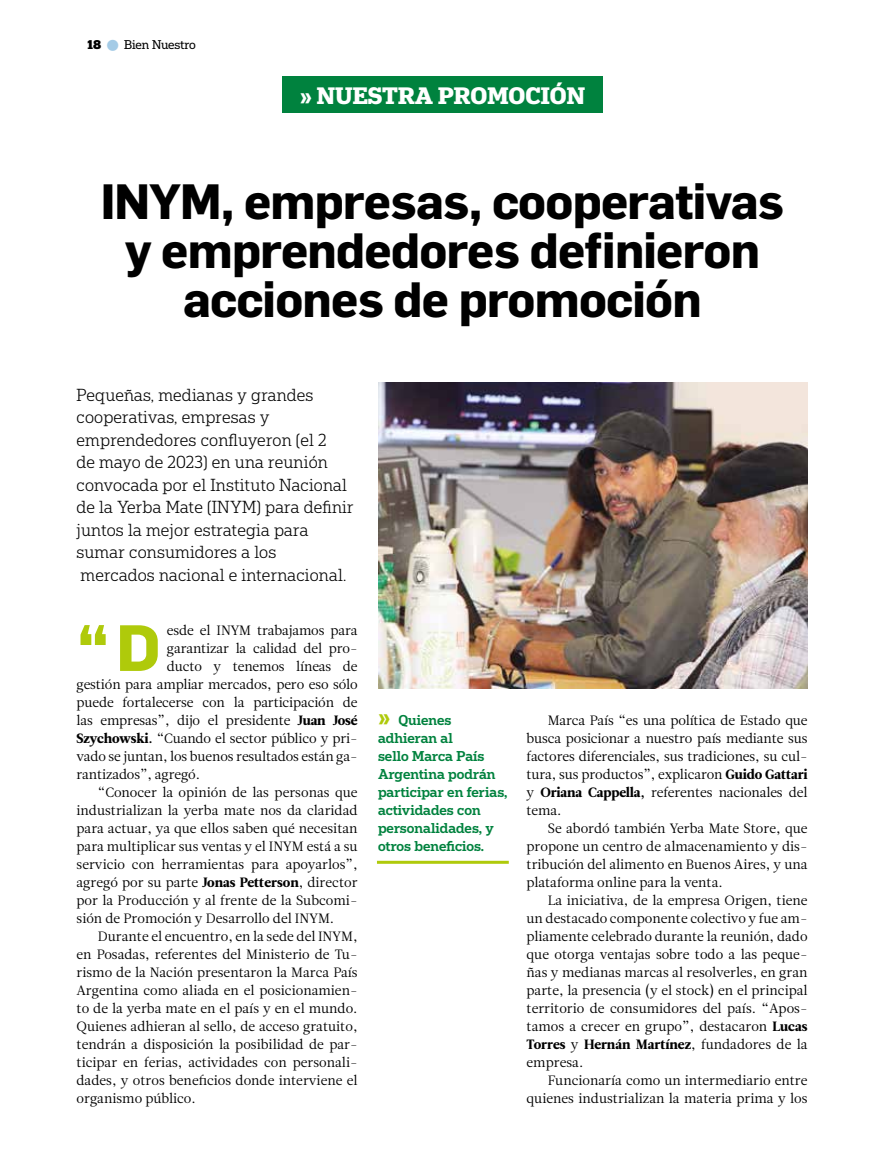
<style>
.page{position:relative;width:893px;height:1170px;background:#fff}
.page>*{position:absolute;margin:0;border:0;box-sizing:border-box;transform-origin:0 0}
.t1{font:700 64.05px "Flama";color:#afca0b}
.t2{font:700 48.6px/48.6px "Flama";letter-spacing:-.015em;color:#000;text-align:center}
.t3{font:700 22.5px "Popular";color:#fff}
.t4{font:300 16.5px/22.5px "Popular";letter-spacing:.01em;color:#000}
.t5{font:13.5px/18px "Leitura News Roman 1";color:#000;text-align:justify}
.t6{font:500 13.5px/18px "Popular";color:#00823e}
.t7{font:13.5px "Leitura News Roman 4";color:#000}
.t8{font:12px "Popular";letter-spacing:-.02em;color:#000}
.s1{font-weight:900}
.s2{color:#a4cbe6}
.s3{font-family:"Leitura News Roman 4"}
.s4{font-weight:700;font-size:22.5px;color:#afca0b}
.s5{font-family:"Leitura News Roman 1"}
</style>
<div class="page">
<div style="left:282px;top:76px;width:321px;height:36px;background:#00823e"></div>
<img style="left:378px;top:383px;width:429px;height:305px">
<hr style="left:377px;top:860px;width:132px;height:3px;background:#afca0b">
<p class="t8" style="left:87px;top:37px;width:110px"><span class="s1">18</span> <span class="s2">●</span> Bien Nuestro</p>
<h3 class="t3" style="left:300px;top:80px;width:287px">» NUESTRA PROMOCIÓN</h3>
<h2 class="t2" style="left:101px;top:174px;width:685px">INYM, empresas, cooperativas y emprendedores definieron acciones de promoción</h2>
<p class="t4" style="left:77px;top:383px;width:279px">Pequeñas, medianas y grandes cooperativas, empresas y emprendedores confluyeron (el 2<br>de mayo de 2023) en una reunión convocada por el Instituto Nacional de la Yerba Mate (INYM) para definir juntos la mejor estrategia para sumar consumidores a los mercados nacional e internacional.</p>
<h1 class="t1" style="left:77px;top:601px;width:85px">“D</h1>
<p class="t5" style="left:167px;top:621px;width:192px">esde el INYM trabajamos para</p>
<p class="t5" style="left:167px;top:639px;width:192px">garantizar la calidad del pro-</p>
<p class="t5" style="left:167px;top:657px;width:192px">ducto y tenemos líneas de</p>
<p class="t5" style="left:77px;top:675px;width:283px">gestión para ampliar mercados, pero eso sólo</p>
<p class="t5" style="left:77px;top:693px;width:283px">puede fortalecerse con la participación de</p>
<p class="t5" style="left:77px;top:711px;width:283px">las empresas”, dijo el presidente <span class="s3">Juan José</span></p>
<p class="t5" style="left:77px;top:729px;width:283px"><span class="s3">Szychowski.</span> “Cuando el sector público y pri-</p>
<p class="t5" style="left:77px;top:747px;width:283px">vado se juntan, los buenos resultados están ga-</p>
<p class="t5" style="left:77px;top:765px;width:125px">rantizados”, agregó.</p>
<p class="t5" style="left:98px;top:783px;width:261px">“Conocer la opinión de las personas que</p>
<p class="t5" style="left:77px;top:801px;width:283px">industrializan la yerba mate nos da claridad</p>
<p class="t5" style="left:77px;top:819px;width:283px">para actuar, ya que ellos saben qué necesitan</p>
<p class="t5" style="left:77px;top:837px;width:283px">para multiplicar sus ventas y el INYM está a su</p>
<p class="t5" style="left:77px;top:855px;width:283px">servicio con herramientas para apoyarlos”,</p>
<p class="t5" style="left:77px;top:873px;width:283px">agregó por su parte <span class="s3">Jonas Petterson</span>, director</p>
<p class="t5" style="left:77px;top:891px;width:283px">por la Producción y al frente de la Subcomi-</p>
<p class="t5" style="left:77px;top:909px;width:259px">sión de Promoción y Desarrollo del INYM.</p>
<p class="t5" style="left:98px;top:927px;width:261px">Durante el encuentro, en la sede del INYM,</p>
<p class="t5" style="left:77px;top:945px;width:283px">en Posadas, referentes del Ministerio de Tu-</p>
<p class="t5" style="left:77px;top:963px;width:283px">rismo de la Nación presentaron la Marca País</p>
<p class="t5" style="left:77px;top:981px;width:283px">Argentina como aliada en el posicionamien-</p>
<p class="t5" style="left:77px;top:999px;width:283px">to de la yerba mate en el país y en el mundo.</p>
<p class="t5" style="left:77px;top:1017px;width:283px">Quienes adhieran al sello, de acceso gratuito,</p>
<p class="t5" style="left:77px;top:1035px;width:283px">tendrán a disposición la posibilidad de par-</p>
<p class="t5" style="left:77px;top:1053px;width:283px">ticipar en ferias, actividades con personali-</p>
<p class="t5" style="left:77px;top:1071px;width:283px">dades, y otros beneficios donde interviene el</p>
<p class="t5" style="left:77px;top:1089px;width:121px">organismo público.</p>
<p class="t6" style="left:378px;top:710px;width:131px"><span class="s4">»</span> Quienes adhieran al<br>sello Marca País<br>Argentina podrán participar en ferias, actividades con personalidades, y otros beneficios.</p>
<p class="t5" style="left:527px;top:711px;width:283px;text-indent:21px">Marca País “es una política de Estado que busca posicionar a nuestro país mediante sus factores diferenciales, sus tradiciones, su cul&shy;tura, sus productos”, explicaron <span class="s3">Guido Gattari </span>y <span class="s3">Oriana Cappella,</span> referentes nacionales del tema.</p>
<p class="t5" style="left:527px;top:819px;width:283px;text-indent:21px">Se abordó también Yerba Mate Store, que propone un centro de almacenamiento y dis&shy;tribución del alimento en Buenos Aires, y una plataforma online para la venta.</p>
<p class="t5" style="left:527px;top:891px;width:283px;text-indent:21px">La iniciativa, de la empresa Origen, tiene un destacado componente colectivo y fue am&shy;pliamente celebrado durante la reunión, dado que otorga ventajas sobre todo a las peque&shy;ñas y medianas marcas al resolverles, en gran parte, la presencia (y el stock) en el principal territorio de consumidores del país. “Apos&shy;tamos a crecer en grupo”, destacaron <span class="s3">Lucas</span></p>
<p class="t7" style="left:527px;top:1036px;width:283px">Torres <span class="s5">y</span> Hernán Martínez<span class="s5">, fundadores de la</span></p>
<p class="t5" style="left:527px;top:1053px;width:58px">empresa.</p>
<p class="t5" style="left:548px;top:1071px;width:261px">Funcionaría como un intermediario entre</p>
<p class="t5" style="left:527px;top:1089px;width:283px">quienes industrializan la materia prima y los</p>
</div>
